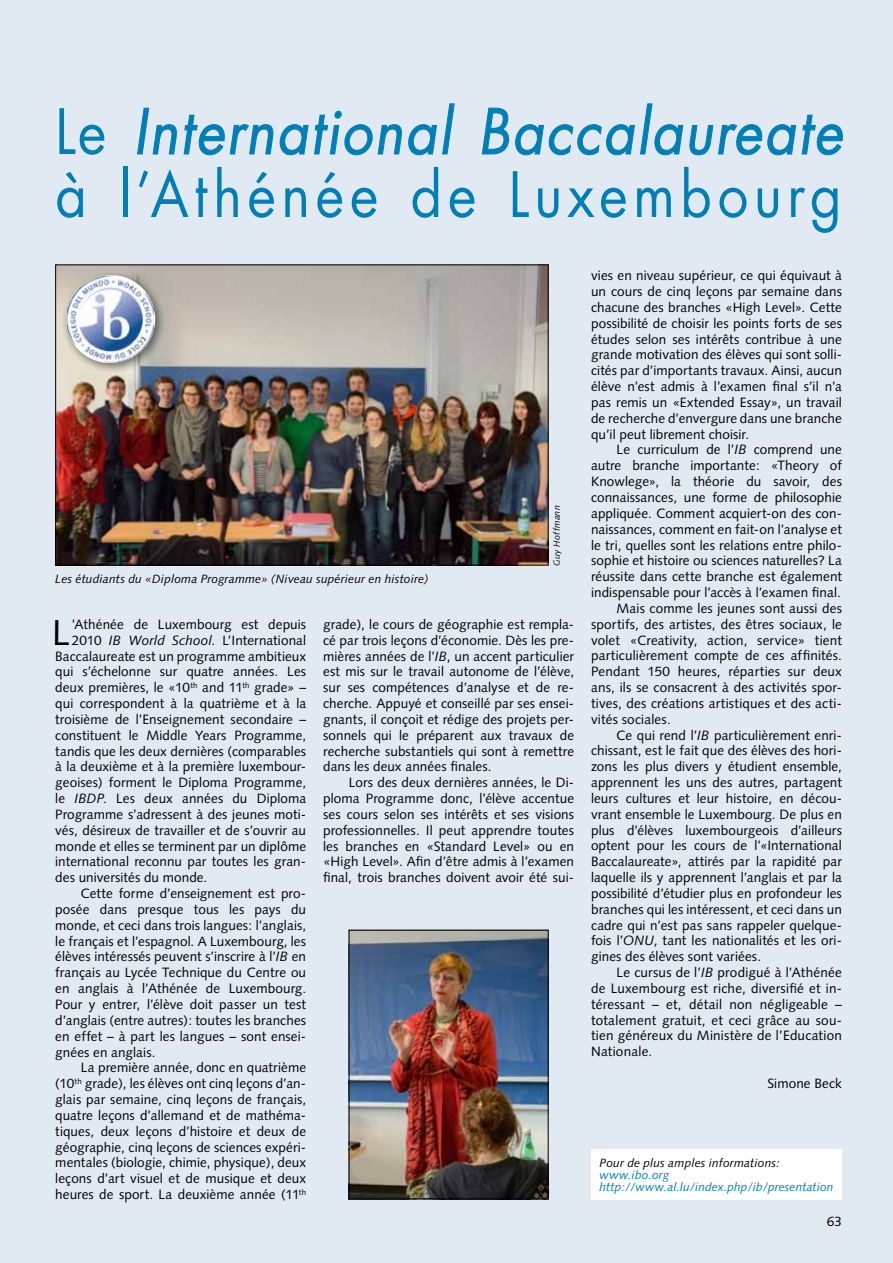
<style>
.page{position:relative;width:893px;height:1263px;background:#e1e9f3}
.page>*{position:absolute;margin:0;border:0;box-sizing:border-box;transform-origin:0 0}
.t1{font:italic 60.75px/63px "Futura";letter-spacing:.04em;color:#007fb7;scale:.9 1}
.t2{font:36px "Syntax";color:#000}
.t3{font:13.5px/15.9px "Syntax";letter-spacing:.005em;color:#000;text-align:justify}
.t4{font:italic 12px "Syntax";letter-spacing:.01em;color:#000}
.t5{font:italic 12px/12px "Syntax";letter-spacing:.005em;color:#007fb7}
.t6{font:italic 9px "Syntax";letter-spacing:.02em;color:#000}
.s1{font-style:normal}
.s2{font-style:italic}
</style>
<div class="page">
<svg style="left:137px;top:103px;width:318px;height:53px"></svg>
<svg style="left:481px;top:103px;width:362px;height:53px"></svg>
<div style="left:591px;top:1149px;width:251px;height:50px;background:#fff"></div>
<img style="left:351px;top:932px;width:196px;height:265px">
<div style="left:349px;top:930px;width:200px;height:269px;border:1px solid #000"></div>
<img style="left:57px;top:266px;width:490px;height:297px">
<div style="left:55px;top:264px;width:494px;height:301px;border:1px solid #000"></div>
<div style="left:61px;top:270px;width:106px;height:104px;background:#000;opacity:.5"></div>
<img style="left:67px;top:276px;width:88px;height:86px">
<h1 class="t1" style="left:55px;top:99px;width:876px"><span class="s1">Le</span> International Baccalaureate <span class="s1">à l’Athénée de Luxembourg</span></h1>
<p class="t4" style="left:55px;top:572px;width:375px">Les étudiants du «Diploma Programme» (Niveau supérieur en histoire)</p>
<p class="t6" style="left:551px;top:565px;width:62px;rotate:-90deg">Guy Hoffmann</p>
<h2 class="t2" style="left:52px;top:611px;width:19px">L</h2>
<p class="t3" style="left:72px;top:616px;width:236px">’Athénée de Luxembourg est depuis</p>
<p class="t3" style="left:72px;top:632px;width:236px">2010 <span class="s2">IB World School</span>. L’International</p>
<p class="t3" style="left:55px;top:648px;width:252px">Baccalaureate est un programme ambitieux</p>
<p class="t3" style="left:55px;top:664px;width:252px">qui s’échelonne sur quatre années. Les</p>
<p class="t3" style="left:55px;top:680px;width:252px">deux premières, le «10<sup>th</sup> and 11<sup>th</sup> grade» –</p>
<p class="t3" style="left:55px;top:695px;width:252px">qui correspondent à la quatrième et à la</p>
<p class="t3" style="left:55px;top:711px;width:252px">troisième de l’Enseignement secondaire –</p>
<p class="t3" style="left:55px;top:727px;width:252px">constituent le Middle Years Programme,</p>
<p class="t3" style="left:55px;top:743px;width:252px">tandis que les deux dernières (comparables</p>
<p class="t3" style="left:55px;top:759px;width:252px">à la deuxième et à la première luxembour-</p>
<p class="t3" style="left:55px;top:775px;width:252px">geoises) forment le Diploma Programme,</p>
<p class="t3" style="left:55px;top:790px;width:252px">le <span class="s2">IBDP</span>. Les deux années du Diploma</p>
<p class="t3" style="left:55px;top:806px;width:252px">Programme s’adressent à des jeunes moti-</p>
<p class="t3" style="left:55px;top:822px;width:252px">vés, désireux de travailler et de s’ouvrir au</p>
<p class="t3" style="left:55px;top:838px;width:252px">monde et elles se terminent par un diplôme</p>
<p class="t3" style="left:55px;top:854px;width:252px">international reconnu par toutes les gran-</p>
<p class="t3" style="left:55px;top:870px;width:154px">des universités du monde.</p>
<p class="t3" style="left:81px;top:885px;width:227px">Cette forme d’enseignement est pro-</p>
<p class="t3" style="left:55px;top:901px;width:252px">posée dans presque tous les pays du</p>
<p class="t3" style="left:55px;top:917px;width:252px">monde, et ceci dans trois langues: l’anglais,</p>
<p class="t3" style="left:55px;top:933px;width:252px">le français et l’espagnol. A Luxembourg, les</p>
<p class="t3" style="left:55px;top:949px;width:252px">élèves intéressés peuvent s’inscrire à l’<span class="s2">IB</span> en</p>
<p class="t3" style="left:55px;top:965px;width:252px">français au Lycée Technique du Centre ou</p>
<p class="t3" style="left:55px;top:980px;width:252px">en anglais à l’Athénée de Luxembourg.</p>
<p class="t3" style="left:55px;top:996px;width:252px">Pour y entrer, l’élève doit passer un test</p>
<p class="t3" style="left:55px;top:1012px;width:252px">d’anglais (entre autres): toutes les branches</p>
<p class="t3" style="left:55px;top:1028px;width:252px">en effet – à part les langues – sont ensei-</p>
<p class="t3" style="left:55px;top:1044px;width:102px">gnées en anglais.</p>
<p class="t3" style="left:81px;top:1060px;width:227px">La première année, donc en quatrième</p>
<p class="t3" style="left:55px;top:1076px;width:252px">(10<sup>th</sup> grade), les élèves ont cinq leçons d’an-</p>
<p class="t3" style="left:55px;top:1091px;width:252px">glais par semaine, cinq leçons de français,</p>
<p class="t3" style="left:55px;top:1107px;width:252px">quatre leçons d’allemand et de mathéma-</p>
<p class="t3" style="left:55px;top:1123px;width:252px">tiques, deux leçons d’histoire et deux de</p>
<p class="t3" style="left:55px;top:1139px;width:252px">géographie, cinq leçons de sciences expéri-</p>
<p class="t3" style="left:55px;top:1155px;width:252px">mentales (biologie, chimie, physique), deux</p>
<p class="t3" style="left:55px;top:1171px;width:252px">leçons d’art visuel et de musique et deux</p>
<p class="t3" style="left:55px;top:1186px;width:252px">heures de sport. La deuxième année (11<sup>th</sup></p>
<p class="t3" style="left:323px;top:616px;width:252px">grade), le cours de géographie est rempla&shy;cé par trois leçons d’économie. Dès les pre&shy;mières années de l’<span class="s2">IB</span>, un accent particulier est mis sur le travail autonome de l’élève, sur ses compétences d’analyse et de re&shy;cherche. Appuyé et conseillé par ses ensei&shy;gnants, il conçoit et rédige des projets per&shy;sonnels qui le préparent aux travaux de recherche substantiels qui sont à remettre dans les deux années finales.</p>
<p class="t3" style="left:323px;top:775px;width:252px;text-indent:26px">Lors des deux dernières années, le Di&shy;ploma Programme donc, l’élève accentue ses cours selon ses intérêts et ses visions professionnelles. Il peut apprendre toutes les branches en «Standard Level» ou en «High Level». Afin d’être admis à l’examen final, trois branches doivent avoir été sui-</p>
<p class="t3" style="left:591px;top:268px;width:252px">vies en niveau supérieur, ce qui équivaut à un cours de cinq leçons par semaine dans chacune des branches «High Level». Cette possibilité de choisir les points forts de ses études selon ses intérêts contribue à une grande motivation des élèves qui sont solli&shy;cités par d’importants travaux. Ainsi, aucun élève n’est admis à l’examen final s’il n’a pas remis un «Extended Essay», un travail de recherche d’envergure dans une branche qu’il peut librement choisir.</p>
<p class="t3" style="left:617px;top:442px;width:227px">Le curriculum de l’<span class="s2">IB</span> comprend une</p>
<p class="t3" style="left:591px;top:458px;width:252px">autre branche importante: «Theory of</p>
<p class="t3" style="left:591px;top:474px;width:252px">Knowlege», la théorie du savoir, des</p>
<p class="t3" style="left:591px;top:489px;width:252px">connaissances, une forme de philosophie</p>
<p class="t3" style="left:591px;top:505px;width:252px">appliquée. Comment acquiert-on des con-</p>
<p class="t3" style="left:591px;top:521px;width:252px">naissances, comment en fait- on l’analyse et</p>
<p class="t3" style="left:591px;top:537px;width:252px">le tri, quelles sont les relations entre philo-</p>
<p class="t3" style="left:591px;top:553px;width:252px">sophie et histoire ou sciences naturelles? La</p>
<p class="t3" style="left:591px;top:569px;width:252px">réussite dans cette branche est également</p>
<p class="t3" style="left:591px;top:584px;width:251px">indispensable pour l’accès à l’examen final.</p>
<p class="t3" style="left:617px;top:600px;width:227px">Mais comme les jeunes sont aussi des</p>
<p class="t3" style="left:591px;top:616px;width:252px">sportifs, des artistes, des êtres sociaux, le</p>
<p class="t3" style="left:591px;top:632px;width:252px">volet «Creativity, action, service» tient</p>
<p class="t3" style="left:591px;top:648px;width:252px">particulièrement compte de ces affinités.</p>
<p class="t3" style="left:591px;top:664px;width:252px">Pendant 150 heures, réparties sur deux</p>
<p class="t3" style="left:591px;top:679px;width:252px">ans, ils se consacrent à des activités spor-</p>
<p class="t3" style="left:591px;top:695px;width:252px">tives, des créations artistiques et des acti-</p>
<p class="t3" style="left:591px;top:711px;width:81px">vités sociales.</p>
<p class="t3" style="left:617px;top:727px;width:227px">Ce qui rend l’<span class="s2">IB</span> particulièrement enri-</p>
<p class="t3" style="left:591px;top:743px;width:252px">chissant, est le fait que des élèves des hori-</p>
<p class="t3" style="left:591px;top:759px;width:252px">zons les plus divers y étudient ensemble,</p>
<p class="t3" style="left:591px;top:774px;width:252px">apprennent les uns des autres, partagent</p>
<p class="t3" style="left:591px;top:790px;width:252px">leurs cultures et leur histoire, en décou-</p>
<p class="t3" style="left:591px;top:806px;width:252px">vrant ensemble le Luxembourg. De plus en</p>
<p class="t3" style="left:591px;top:822px;width:252px">plus d’élèves luxembourgeois d’ailleurs</p>
<p class="t3" style="left:591px;top:838px;width:252px">optent pour les cours de l’«International</p>
<p class="t3" style="left:591px;top:854px;width:252px">Baccalaureate», attirés par la rapidité par</p>
<p class="t3" style="left:591px;top:869px;width:252px">laquelle ils y apprennent l’anglais et par la</p>
<p class="t3" style="left:591px;top:885px;width:252px">possibilité d’étudier plus en profondeur les</p>
<p class="t3" style="left:591px;top:901px;width:252px">branches qui les intéressent, et ceci dans un</p>
<p class="t3" style="left:591px;top:917px;width:252px">cadre qui n’est pas sans rappeler quelque-</p>
<p class="t3" style="left:591px;top:933px;width:252px">fois l’<span class="s2">ONU</span>, tant les nationalités et les ori-</p>
<p class="t3" style="left:591px;top:949px;width:172px">gines des élèves sont variées.</p>
<p class="t3" style="left:617px;top:964px;width:227px">Le cursus de l’<span class="s2">IB</span> prodigué à l’Athénée</p>
<p class="t3" style="left:591px;top:980px;width:252px">de Luxembourg est riche, diversifié et in-</p>
<p class="t3" style="left:591px;top:996px;width:252px">téressant – et, détail non négligeable –</p>
<p class="t3" style="left:591px;top:1012px;width:252px">totalement gratuit, et ceci grâce au sou-</p>
<p class="t3" style="left:591px;top:1028px;width:252px">tien généreux du Ministère de l’Education</p>
<p class="t3" style="left:591px;top:1044px;width:63px">Nationale.</p>
<p class="t3" style="left:767px;top:1075px;width:76px">Simone Beck</p>
<p class="t4" style="left:600px;top:1155px;width:182px">Pour de plus amples informations:</p>
<p class="t5" style="left:600px;top:1168px;width:235px">www.ibo.org http://www.al.lu/index.php/ib/presentation</p>
<p class="t3" style="left:827px;top:1214px;width:17px">63</p>
</div>
